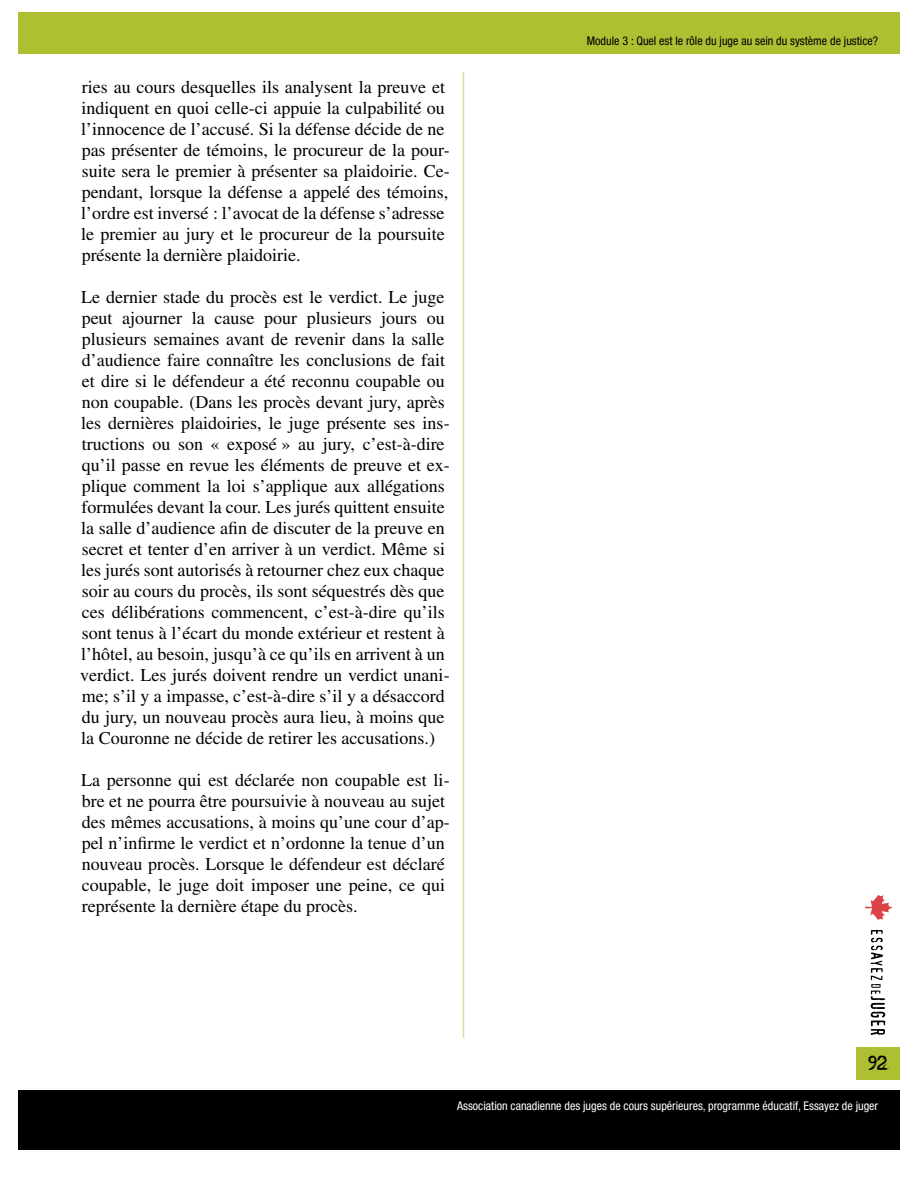
<style>
.page{position:relative;width:918px;height:1188px;background:#fff}
.page>*{position:absolute;margin:0;border:0;box-sizing:border-box;transform-origin:0 0}
.t1{font:18px/21px "Times LT Std";color:#000}
.t2{font:18px "Adler accent";color:#000}
.t3{font:condensed 12px "Helvetica Neue Std";color:#fff}
.t4{font:condensed 12px "Helvetica Neue Std";color:#000}
</style>
<div class="page">
<div style="left:18px;top:12px;width:882px;height:42px;background:#aec032"></div>
<div style="left:18px;top:1090px;width:882px;height:60px;background:#000"></div>
<div style="left:856px;top:1047px;width:44px;height:33px;background:#aec032"></div>
<hr style="left:463px;top:72px;width:1px;height:966px;background:#d5e196">
<svg style="left:865px;top:894px;width:28px;height:27px"></svg>
<svg style="left:871px;top:930px;width:14px;height:105px"></svg>
<p class="t1" style="left:81px;top:76px;width:370px">ries au cours desquelles ils analysent la preuve et indiquent en quoi celle-ci appuie la culpabilité ou l’innocence de l’accusé. Si la défense décide de ne pas présenter de témoins, le procureur de la pour&shy;suite sera le premier à présenter sa plaidoirie. Ce&shy;pendant, lorsque la défense a appelé des témoins, l’ordre est inversé : l’avocat de la défense s’adresse le premier au jury et le procureur de la poursuite présente la dernière plaidoirie.</p>
<p class="t1" style="left:80px;top:286px;width:371px">Le dernier stade du procès est le verdict. Le juge peut ajourner la cause pour plusieurs jours ou plusieurs semaines avant de revenir dans la salle d’audience faire connaître les conclusions de fait et dire si le défendeur a été reconnu coupable ou non coupable. (Dans les procès devant jury, après les dernières plaidoiries, le juge présente ses ins&shy;tructions ou son « exposé » au jury, c’est-à-dire qu’il passe en revue les éléments de preuve et ex&shy;plique comment la loi s’applique aux allégations formulées devant la cour. Les jurés quittent ensuite la salle d’audience afin de discuter de la preuve en secret et tenter d’en arriver à un verdict. Même si les jurés sont autorisés à retourner chez eux chaque soir au cours du procès, ils sont séquestrés dès que ces délibérations commencent, c’est-à-dire qu’ils sont tenus à l’écart du monde extérieur et restent à l’hôtel, au besoin, jusqu’à ce qu’ils en arrivent à un verdict. Les jurés doivent rendre un verdict unani&shy;me; s’il y a impasse, c’est-à-dire s’il y a désaccord du jury, un nouveau procès aura lieu, à moins que la Couronne ne décide de retirer les accusations.)</p>
<p class="t1" style="left:81px;top:769px;width:370px">La personne qui est déclarée non coupable est li&shy;bre et ne pourra être poursuivie à nouveau au sujet des mêmes accusations, à moins qu’une cour d’ap&shy;pel n’infirme le verdict et n’ordonne la tenue d’un nouveau procès. Lorsque le défendeur est déclaré coupable, le juge doit imposer une peine, ce qui représente la dernière étape du procès.</p>
<p class="t4" style="left:587px;top:34px;width:293px">Module 3 : Quel est le rôle du juge au sein du système de justice?</p>
<p class="t2" style="left:868px;top:1055px;width:12px">92</p>
<p class="t3" style="left:457px;top:1099px;width:423px">Association canadienne des juges de cours supérieures, programme éducatif, Essayez de juger</p>
</div>
